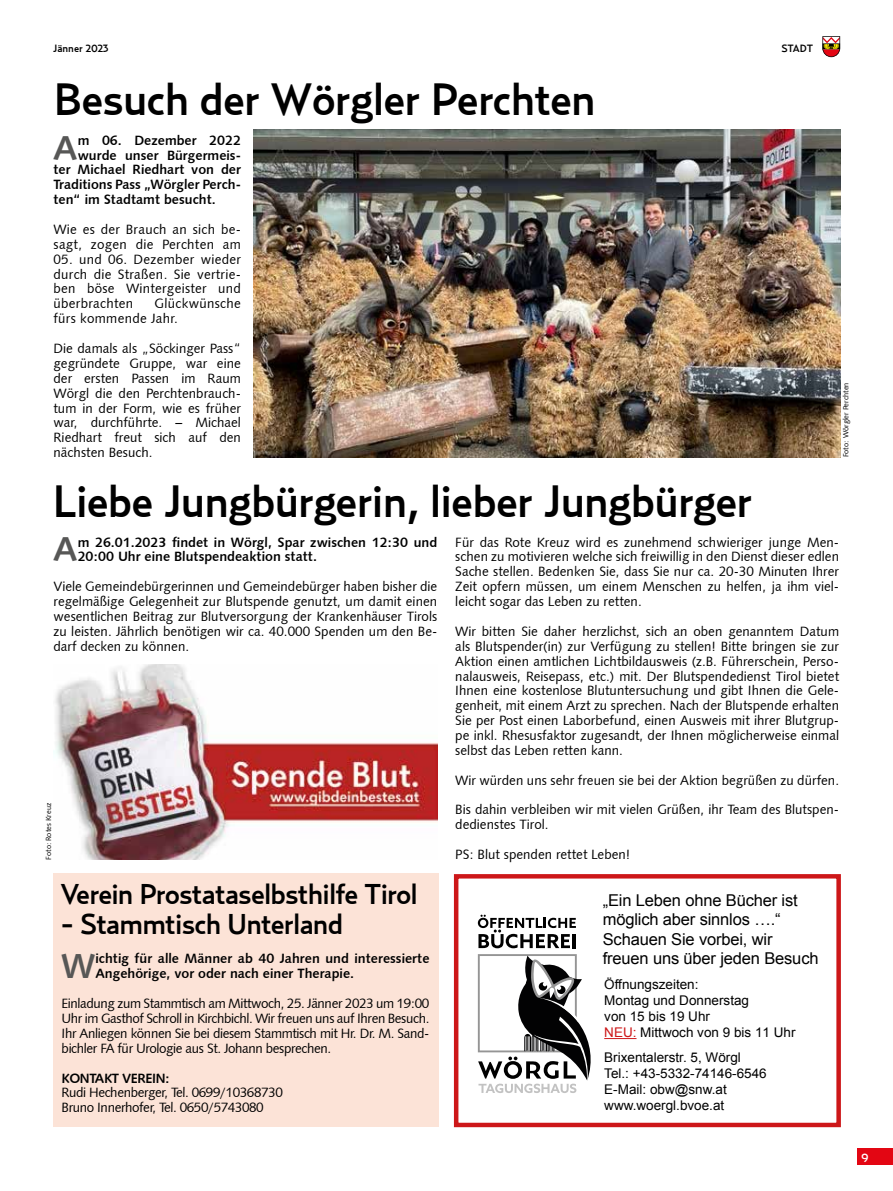
<style>
.page{position:relative;width:893px;height:1191px;background:#fff}
.page>*{position:absolute;margin:0;border:0;box-sizing:border-box;transform-origin:0 0}
.t1{font:500 45px "Relay";letter-spacing:-.02em;color:#000}
.t2{font:34.65px "Humanist 531 BT Bold A";color:#575756}
.t3{font:500 28.5px "Relay";letter-spacing:-.03em;color:#000}
.t4{font:16.35px/19.5px "Arial";letter-spacing:-.01em;color:#000}
.t5{font:13.5px/14.9px "Humanist 531 BT Roman A";color:#000;text-align:justify}
.t6{font:13.5px/14.9px "Humanist 531 BT Bold A";color:#000}
.t7{font:13.5px/14.9px "Humanist 531 BT Roman A";letter-spacing:.02em;color:#000}
.t8{font:13.5px/14.9px "Humanist 531 BT Roman A";letter-spacing:-.03em;color:#000}
.t9{font:13.5px "Humanist 531 BT Bold A";letter-spacing:-.03em;color:#000}
.t10{font:13.35px/16px "Arial";color:#000}
.t11{font:500 12px "Relay";color:#fff}
.t12{font:500 10.5px "Relay";color:#000}
.t13{font:7.5px "Humanist 531 BT Roman A";color:#000}
.s1{color:#cd1719}
</style>
<div class="page">
<div style="left:857px;top:1148px;width:36px;height:17px;background:#e30613"></div>
<svg style="left:822px;top:36px;width:18px;height:21px"></svg>
<div style="left:454px;top:874px;width:387px;height:253px;border:4px solid #cd1719"></div>
<svg style="left:478px;top:914px;width:98px;height:34px"></svg>
<hr style="left:573px;top:934px;width:3px;height:14px;background:#000">
<svg style="left:478px;top:954px;width:113px;height:139px"></svg>
<hr style="left:604px;top:1038px;width:32px;height:1px;background:#cd1719">
<div style="left:54px;top:873px;width:385px;height:254px;background:#fce3d7"></div>
<img style="left:254px;top:130px;width:586px;height:328px">
<img style="left:54px;top:665px;width:384px;height:194px">
<p class="t12" style="left:53px;top:42px;width:57px">Jänner 2023</p>
<p class="t12" style="left:781px;top:42px;width:33px">STADT</p>
<h1 class="t1" style="left:54px;top:73px;width:543px">Besuch der Wörgler Perchten</h1>
<h2 class="t2" style="left:53px;top:126px;width:26px">A</h2>
<p class="t6" style="left:78px;top:132px;width:165px">m 06. Dezember 2022</p>
<p class="t6" style="left:78px;top:147px;width:165px">wurde unser Bürgermeis-</p>
<p class="t6" style="left:54px;top:162px;width:189px">ter Michael Riedhart von der</p>
<p class="t6" style="left:54px;top:177px;width:189px">Traditions Pass „Wörgler Perch-</p>
<p class="t6" style="left:54px;top:192px;width:164px">ten“ im Stadtamt besucht.</p>
<p class="t7" style="left:54px;top:221px;width:189px">Wie es der Brauch an sich be&shy;sagt, zogen die Perchten am</p>
<p class="t5" style="left:54px;top:251px;width:189px">05. und 06. Dezember wieder durch die Straßen. Sie vertrie&shy;ben böse Wintergeister und überbrachten</p>
<p class="t7" style="left:54px;top:296px;width:189px;text-indent:101px">Glückwünsche fürs kommende Jahr.</p>
<p class="t5" style="left:54px;top:340px;width:189px">Die damals als „Söckinger Pass“ gegründete Gruppe, war eine der ersten Passen im Raum Wörgl die den Perchtenbrauch&shy;tum in der Form, wie es früher war, durchführte. – Michael Riedhart freut sich auf den nächsten Besuch.</p>
<h1 class="t1" style="left:53px;top:474px;width:701px">Liebe Jungbürgerin, lieber Jungbürger</h1>
<p class="t13" style="left:841px;top:457px;width:76px;rotate:-90deg">Foto: Wörgler Perchten</p>
<h2 class="t2" style="left:53px;top:528px;width:26px">A</h2>
<p class="t6" style="left:78px;top:534px;width:361px">m 26.01.2023 findet in Wörgl, Spar zwischen 12:30 und<br>20:00 Uhr eine Blutspendeaktion statt.</p>
<p class="t5" style="left:54px;top:579px;width:385px">Viele Gemeindebürgerinnen und Gemeindebürger haben bisher die regelmäßige Gelegenheit zur Blutspende genutzt, um damit einen wesentlichen Beitrag zur Blutversorgung der Krankenhäuser Tirols zu leisten. Jährlich benötigen wir ca. 40.000 Spenden um den Be&shy;darf decken zu können.</p>
<p class="t13" style="left:44px;top:859px;width:58px;rotate:-90deg">Foto: Rotes Kreuz</p>
<h3 class="t3" style="left:60px;top:877px;width:359px">Verein Prostataselbsthilfe Tirol</h3>
<h3 class="t3" style="left:60px;top:907px;width:284px">- Stammtisch Unterland</h3>
<p class="t5" style="left:455px;top:534px;width:385px">Für das Rote Kreuz wird es zunehmend schwieriger junge Men&shy;schen zu motivieren welche sich freiwillig in den Dienst dieser edlen Sache stellen. Bedenken Sie, dass Sie nur ca. 20-30 Minuten Ihrer Zeit opfern müssen, um einem Menschen zu helfen, ja ihm viel&shy;leicht sogar das Leben zu retten.</p>
<p class="t5" style="left:455px;top:623px;width:385px">Wir bitten Sie daher herzlichst, sich an oben genanntem Datum als Blutspender(in) zur Verfügung zu stellen! Bitte bringen sie zur Aktion einen amtlichen Lichtbildausweis (z.B. Führerschein, Perso&shy;nalausweis, Reisepass, etc.) mit. Der Blutspendedienst Tirol bietet Ihnen eine kostenlose Blutuntersuchung und gibt Ihnen die Gele&shy;genheit, mit einem Arzt zu sprechen. Nach der Blutspende erhalten Sie per Post einen Laborbefund, einen Ausweis mit ihrer Blutgrup&shy;pe inkl. Rhesusfaktor zugesandt, der Ihnen möglicherweise einmal selbst das Leben retten kann.</p>
<p class="t5" style="left:455px;top:772px;width:385px">Wir würden uns sehr freuen sie bei der Aktion begrüßen zu dürfen.</p>
<p class="t5" style="left:455px;top:802px;width:385px">Bis dahin verbleiben wir mit vielen Grüßen, ihr Team des Blutspen&shy;dedienstes Tirol.</p>
<p class="t5" style="left:455px;top:846px;width:177px">PS: Blut spenden rettet Leben!</p>
<p class="t4" style="left:603px;top:890px;width:197px">„Ein Leben ohne Bücher ist möglich aber sinnlos ….“<br>Schauen Sie vorbei, wir</p>
<h2 class="t2" style="left:61px;top:945px;width:36px">W</h2>
<p class="t6" style="left:95px;top:951px;width:336px">ichtig für alle Männer ab 40 Jahren und interessierte</p>
<p class="t4" style="left:603px;top:949px;width:217px">freuen uns über jeden Besuch</p>
<p class="t6" style="left:95px;top:966px;width:260px">Angehörige, vor oder nach einer Therapie.</p>
<p class="t5" style="left:62px;top:995px;width:369px">Einladung zum Stammtisch am Mittwoch, 25. Jänner 2023 um 19:00<br>Uhr im Gasthof Schroll in Kirchbichl. Wir freuen uns auf Ihren Besuch.<br>Ihr Anliegen können Sie bei diesem Stammtisch mit Hr. Dr. M. Sand&shy;bichler FA für Urologie aus St. Johann besprechen.</p>
<p class="t9" style="left:62px;top:1069px;width:110px">KONTAKT VEREIN:</p>
<p class="t8" style="left:62px;top:1085px;width:223px">Rudi Hechenberger, Tel. 0699/10368730<br>Bruno Innerhofer, Tel. 0650/5743080</p>
<p class="t10" style="left:604px;top:976px;width:193px">Öffnungszeiten:<br>Montag und Donnerstag<br>von 15 bis 19 Uhr<br><span class="s1">NEU:</span> Mittwoch von 9 bis 11 Uhr</p>
<p class="t10" style="left:604px;top:1049px;width:164px">Brixentalerstr. 5, Wörgl<br>Tel.: +43-5332-74146-6546<br>E-Mail: obw@snw.at www.woergl.bvoe.at</p>
<p class="t11" style="left:862px;top:1150px;width:9px">9</p>
</div>
